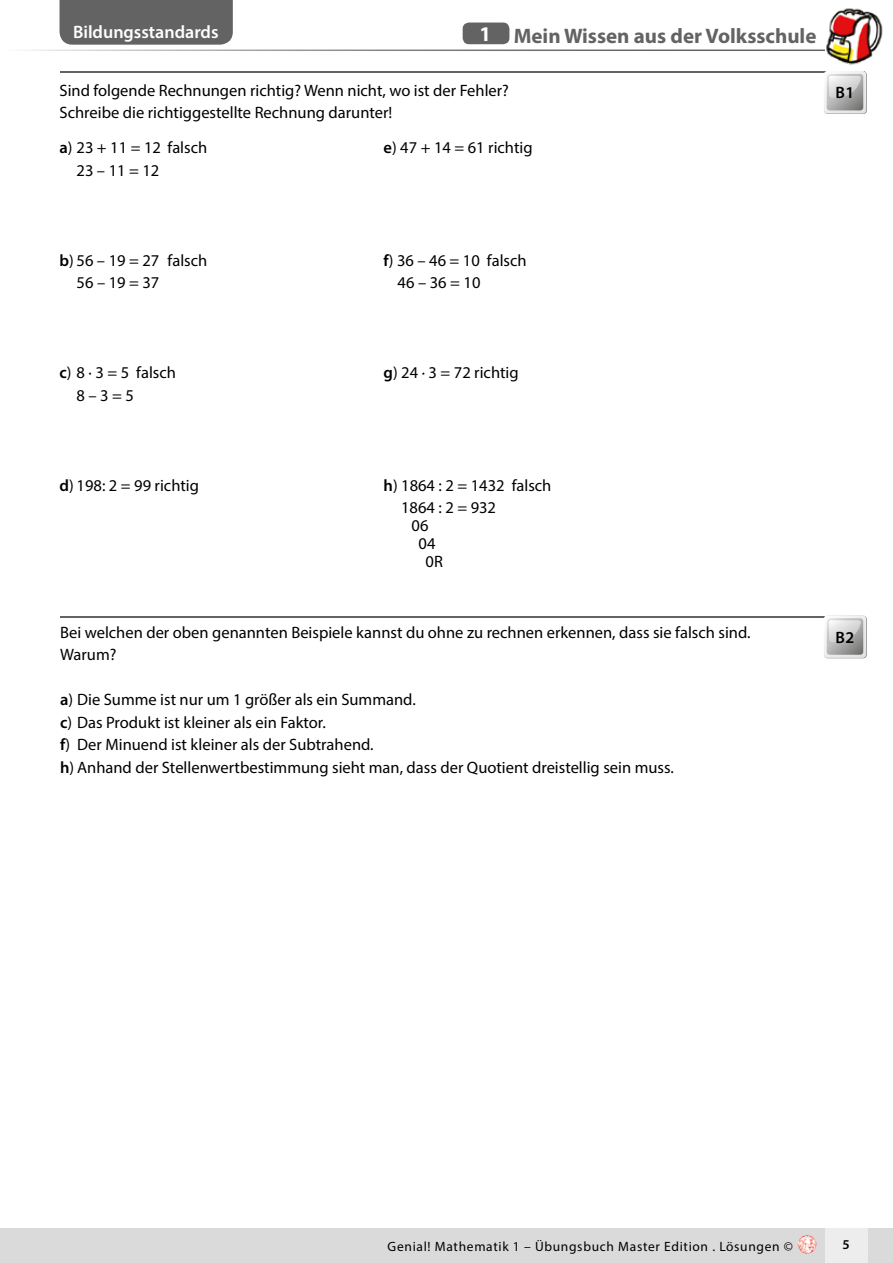
<style>
.page{position:relative;width:893px;height:1263px;background:#fff}
.page>*{position:absolute;margin:0;border:0;box-sizing:border-box;transform-origin:0 0}
.t1{font:700 21px "Myriad Pro";color:#646363}
.t2{font:600 18px "Myriad Pro";color:#fff}
.t3{font:16.5px/22.5px "Myriad Pro";color:#000}
.t4{font:600 16.5px "Myriad Pro";color:#000}
.t5{font:13.5px "Myriad Pro";letter-spacing:.05em;color:#000}
.t6{font:600 13.5px "Myriad Pro";color:#000}
.s1{color:#fff}
.s2{font-weight:600}
</style>
<div class="page">
<div style="left:0;top:1229px;width:893px;height:34px;background:#dadada"></div>
<img style="left:798px;top:1235px;width:18px;height:19px;border-radius:9px">
<div style="left:825px;top:1229px;width:42px;height:34px;background:#ededed"></div>
<hr style="left:0;top:50px;width:825px;height:1px;background:#646363">
<div style="left:463px;top:23px;width:46px;height:21px;background:#646363;border-radius:6px"></div>
<div style="left:60px;top:0;width:173px;height:45px;background:#646363"></div>
<img style="left:824px;top:8px;width:59px;height:57px">
<hr style="left:60px;top:71px;width:805px;height:2px;background:#646363">
<div style="left:824px;top:71px;width:43px;height:43px;background:#a4a4a4;border-radius:4px"></div>
<svg style="left:824px;top:71px;width:42px;height:43px"></svg>
<hr style="left:60px;top:616px;width:805px;height:1px;background:#646363">
<div style="left:824px;top:616px;width:43px;height:42px;background:#a4a4a4;border-radius:4px"></div>
<svg style="left:824px;top:615px;width:42px;height:43px"></svg>
<p class="t2" style="left:73px;top:20px;width:147px">Bildungsstandards</p>
<p class="t1" style="left:479px;top:22px;width:339px"><span class="s1">1</span> Mein Wissen aus der Volksschule</p>
<p class="t3" style="left:60px;top:79px;width:451px">Sind folgende Rechnungen richtig? Wenn nicht, wo ist der Fehler?<br>Schreibe die richtiggestellte Rechnung darunter!</p>
<p class="t3" style="left:60px;top:136px;width:149px"><span class="s2">a</span>) 23 + 11 = 12 falsch</p>
<p class="t3" style="left:384px;top:136px;width:150px"><span class="s2">e</span>) 47 + 14 = 61 richtig</p>
<p class="t3" style="left:77px;top:159px;width:84px">23 – 11 = 12</p>
<p class="t4" style="left:835px;top:82px;width:20px">B1</p>
<p class="t3" style="left:60px;top:249px;width:149px"><span class="s2">b</span>) 56 – 19 = 27 falsch</p>
<p class="t3" style="left:384px;top:249px;width:145px"><span class="s2">f</span>) 36 – 46 = 10 falsch</p>
<p class="t3" style="left:77px;top:271px;width:84px">56 – 19 = 37</p>
<p class="t3" style="left:398px;top:271px;width:84px">46 – 36 = 10</p>
<p class="t3" style="left:60px;top:361px;width:118px"><span class="s2">c</span>) 8 · 3 = 5 falsch</p>
<p class="t3" style="left:384px;top:361px;width:137px"><span class="s2">g</span>) 24 · 3 = 72 richtig</p>
<p class="t3" style="left:77px;top:384px;width:59px">8 – 3 = 5</p>
<p class="t3" style="left:60px;top:474px;width:141px"><span class="s2">d</span>) 198: 2 = 99 richtig</p>
<p class="t3" style="left:401px;top:474px;width:152px;text-indent:-17px"><span class="s2">h</span>) 1864 : 2 = 1432 falsch<br>1864 : 2 = 932</p>
<p class="t3" style="left:412px;top:514px;width:18px">06</p>
<p class="t3" style="left:419px;top:532px;width:18px">04</p>
<p class="t3" style="left:426px;top:550px;width:19px">0R</p>
<p class="t3" style="left:60px;top:621px;width:692px">Bei welchen der oben genannten Beispiele kannst du ohne zu rechnen erkennen, dass sie falsch sind.<br>Warum?</p>
<p class="t3" style="left:60px;top:688px;width:615px"><span class="s2">a</span>) Die Summe ist nur um 1 größer als ein Summand.<br><span class="s2">c</span>) Das Produkt ist kleiner als ein Faktor.<br><span class="s2">f</span>) Der Minuend ist kleiner als der Subtrahend.<br><span class="s2">h</span>) Anhand der Stellenwertbestimmung sieht man, dass der Quotient dreistellig sein muss.</p>
<p class="t4" style="left:835px;top:627px;width:20px">B2</p>
<p class="t5" style="left:388px;top:1238px;width:407px">Genial! Mathematik 1 – Übungsbuch Master Edition . Lösungen ©</p>
<p class="t6" style="left:843px;top:1236px;width:9px">5</p>
</div>
